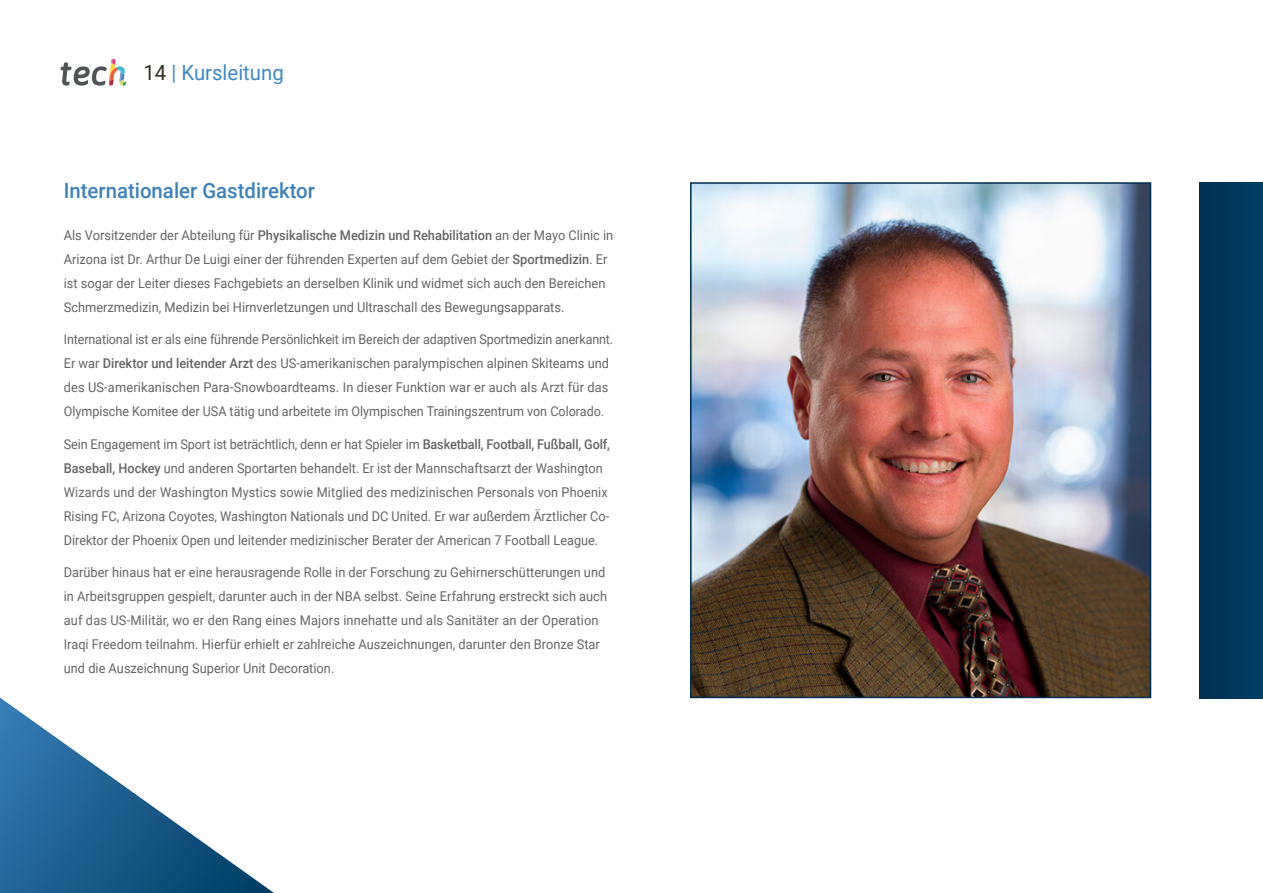
<style>
.page{position:relative;width:1263px;height:893px;background:#fff}
.page>*{position:absolute;margin:0;border:0;box-sizing:border-box;transform-origin:0 0}
.t1{font:500 21px "Roboto";color:#3e81b8}
.t2{font:21px "Roboto";color:#4089c5}
.t3{font:13.5px/24px "Roboto";color:#656565;scale:.95 1}
.t4{font:13.5px/24px "Roboto";color:#656565;scale:.94 1}
.t5{font:13.5px/24px "Roboto";color:#656565;scale:.93 1}
.s1{color:#312e20}
.s2{font-weight:500}
</style>
<div class="page">
<svg style="left:61px;top:59px;width:65px;height:27px"></svg>
<img style="left:693px;top:185px;width:455px;height:510px">
<div style="left:690px;top:182px;width:461px;height:516px;border:2px solid #002d4d"></div>
<svg style="left:0;top:697px;width:274px;height:196px"></svg>
<div style="left:1199px;top:182px;width:64px;height:516px;background:#00365a"></div>
<h1 class="t2" style="left:144px;top:57px;width:142px"><span class="s1">14</span> | Kursleitung</h1>
<h1 class="t1" style="left:64px;top:176px;width:253px">Internationaler Gastdirektor</h1>
<p class="t3" style="left:64px;top:222px;width:580px">Als Vorsitzender der Abteilung für <span class="s2">Physikalische Medizin und Rehabilitation</span> an der Mayo Clinic in Arizona ist Dr. Arthur De Luigi einer der führenden Experten auf dem Gebiet der <span class="s2">Sportmedizin</span>. Er ist sogar der Leiter dieses Fachgebiets an derselben Klinik und widmet sich auch den Bereichen Schmerzmedizin, Medizin bei Hirnverletzungen und Ultraschall des Bewegungsapparats.</p>
<p class="t5" style="left:64px;top:327px;width:592px">International ist er als eine führende Persönlichkeit im Bereich der adaptiven Sportmedizin anerkannt.<br>Er war <span class="s2">Direktor und leitender Arzt</span> des US-amerikanischen paralympischen alpinen Skiteams und des US-amerikanischen Para-Snowboardteams. In dieser Funktion war er auch als Arzt für das Olympische Komitee der USA tätig und arbeitete im Olympischen Trainingszentrum von Colorado.</p>
<p class="t4" style="left:64px;top:431px;width:583px">Sein Engagement im Sport ist beträchtlich, denn er hat Spieler im <span class="s2">Basketball, Football, Fußball, Golf, Baseball, Hockey</span> und anderen Sportarten behandelt. Er ist der Mannschaftsarzt der Washington Wizards und der Washington Mystics sowie Mitglied des medizinischen Personals von Phoenix Rising FC, Arizona Coyotes, Washington Nationals und DC United. Er war außerdem Ärztlicher Co-Direktor der Phoenix Open und leitender medizinischer Berater der American 7 Football League.</p>
<p class="t3" style="left:64px;top:560px;width:573px">Darüber hinaus hat er eine herausragende Rolle in der Forschung zu Gehirnerschütterungen und in Arbeitsgruppen gespielt, darunter auch in der NBA selbst. Seine Erfahrung erstreckt sich auch auf das US-Militär, wo er den Rang eines Majors innehatte und als Sanitäter an der Operation Iraqi Freedom teilnahm. Hierfür erhielt er zahlreiche Auszeichnungen, darunter den Bronze Star und die Auszeichnung Superior Unit Decoration.</p>
</div>
